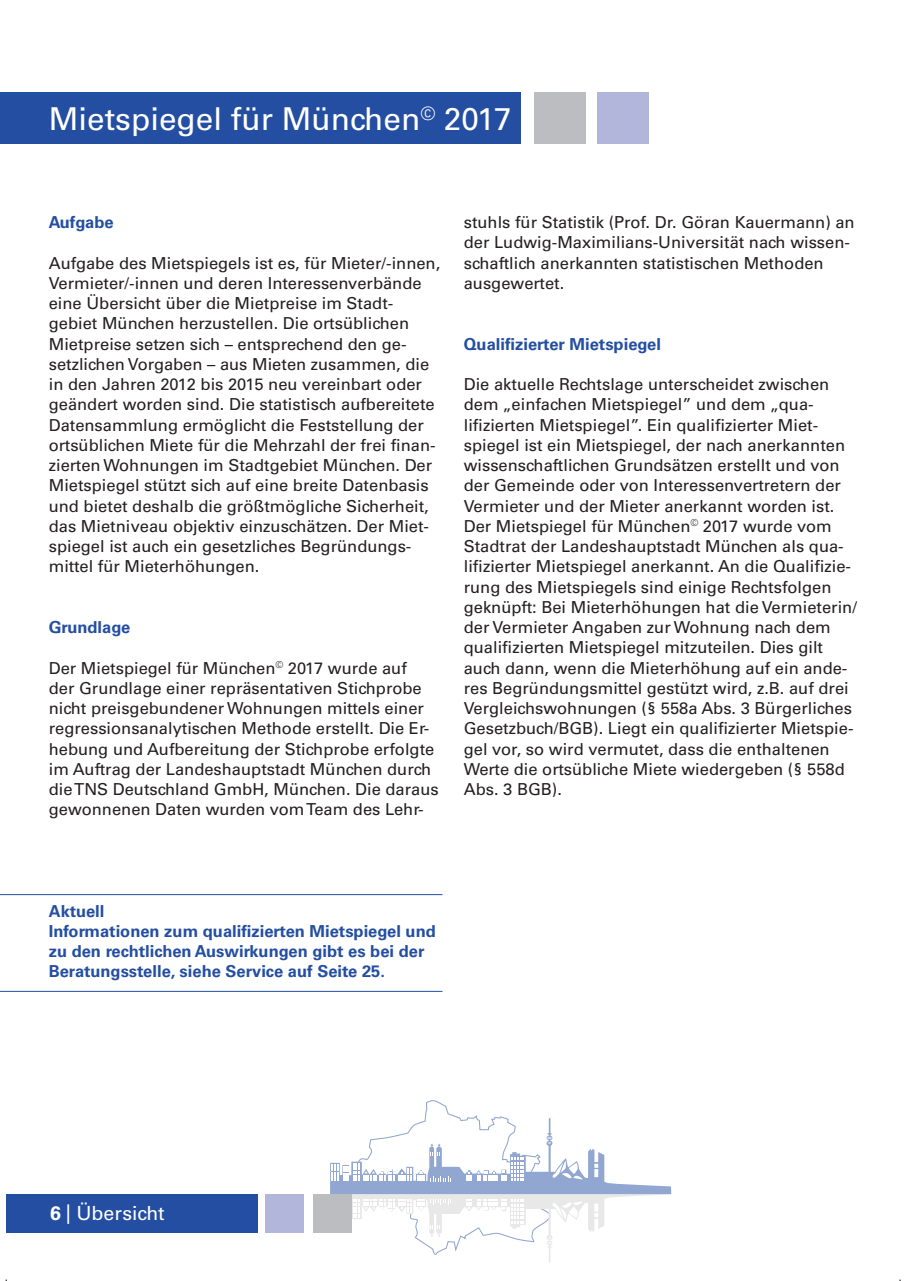
<style>
.page{position:relative;width:905px;height:1281px;background:#fff}
.page>*{position:absolute;margin:0;border:0;box-sizing:border-box;transform-origin:0 0}
.t1{font:31.5px "Univers LT Std";color:#fff}
.t2{font:19.5px "Univers LT Std";color:#fff}
.t3{font:16.5px/20.2px "Univers LT Std";color:#231f20}
.t4{font:700 16.5px/20.2px "Univers LT Std";color:#244ea1}
.s1{font-weight:700}
</style>
<div class="page">
<div style="left:6px;top:1194px;width:251px;height:38px;background:#244ea1"></div>
<div style="left:266px;top:1194px;width:38px;height:38px;background:#b2b6db"></div>
<svg style="left:330px;top:1100px;width:341px;height:163px"></svg>
<div style="left:313px;top:1194px;width:38px;height:38px;background:#bcbdc0"></div>
<div style="left:0;top:93px;width:521px;height:51px;background:#244ea1"></div>
<div style="left:533px;top:93px;width:51px;height:51px;background:#bcbdc0"></div>
<div style="left:597px;top:93px;width:51px;height:51px;background:#b2b6db"></div>
<hr style="left:0;top:894px;width:442px;height:1px;background:#244ea1">
<hr style="left:0;top:991px;width:442px;height:1px;background:#244ea1">
<h1 class="t1" style="left:49px;top:100px;width:464px">Mietspiegel fü r Mü nchen<sup>©</sup> 2017</h1>
<p class="t4" style="left:49px;top:212px;width:66px">Aufgabe</p>
<p class="t3" style="left:49px;top:253px;width:393px">Aufgabe des Mietspiegels ist es, für Mieter/-innen, Vermieter/-innen und deren Interessenverbände eine Ü bersicht über die Mietpreise im Stadt&shy;gebiet München herzustellen. Die ortsüblichen Mietpreise setzen sich – entsprechend den ge&shy;setzlichen Vorgaben – aus Mieten zusammen, die in den Jahren 2012 bis 2015 neu vereinbart oder geändert worden sind. Die statistisch aufbereitete Datensammlung ermöglicht die Feststellung der ortsüblichen Miete für die Mehrzahl der frei finan&shy;zierten Wohnungen im Stadtgebiet München. Der Mietspiegel stützt sich auf eine breite Datenbasis und bietet deshalb die größtmögliche Sicherheit, das Mietniveau objektiv einzuschätzen. Der Miet&shy;spiegel ist auch ein gesetzliches Begründungs&shy;mittel für Mieterhöhungen.</p>
<p class="t4" style="left:49px;top:617px;width:83px">Grundlage</p>
<p class="t3" style="left:49px;top:658px;width:391px">Der Mietspiegel für München<sup>©</sup> 2017 wurde auf<br>der Grundlage einer repräsentativen Stichprobe nicht preisgebundener Wohnungen mittels einer regressionsanalytischen Methode erstellt. Die Er&shy;hebung und Aufbereitung der Stichprobe erfolgte im Auftrag der Landeshauptstadt München durch die TNS Deutschland GmbH, München. Die daraus gewonnenen Daten wurden vom Team des Lehr-</p>
<p class="t3" style="left:463px;top:212px;width:392px">stuhls für Statistik (Prof. Dr. Göran Kauermann) an der Ludwig-Maximilians-Universität nach wissen&shy;schaftlich anerkannten statistischen Methoden ausgewertet.</p>
<p class="t4" style="left:463px;top:334px;width:199px">Qualifizierter Mietspiegel</p>
<p class="t3" style="left:463px;top:374px;width:394px">Die aktuelle Rechtslage unterscheidet zwischen dem „einfachen Mietspiegel” und dem „qua&shy;lifizierten Mietspiegel”. Ein qualifizierter Miet&shy;spiegel ist ein Mietspiegel, der nach anerkannten wissenschaftlichen Grundsätzen erstellt und von der Gemeinde oder von Interessenvertretern der Vermieter und der Mieter anerkannt worden ist.<br>Der Mietspiegel für München<sup>©</sup> 2017 wurde vom Stadtrat der Landeshauptstadt München als qua&shy;lifizierter Mietspiegel anerkannt. An die Qualifizie&shy;rung des Mietspiegels sind einige Rechtsfolgen geknüpft: Bei Mieterhöhungen hat die Vermieterin/ der Vermieter Angaben zur Wohnung nach dem qualifizierten Mietspiegel mitzuteilen. Dies gilt auch dann, wenn die Mieterhöhung auf ein ande&shy;res Begründungsmittel gestützt wird, z.B. auf drei Vergleichswohnungen (§ 558a Abs. 3 Bürgerliches Gesetzbuch/BGB). Liegt ein qualifizierter Mietspie&shy;gel vor, so wird vermutet, dass die enthaltenen Werte die ortsübliche Miete wiedergeben (§ 558d Abs. 3 BGB).</p>
<p class="t4" style="left:49px;top:901px;width:388px">Aktuell<br>Informationen zum qualifizierten Mietspiegel und zu den rechtlichen Auswirkungen gibt es bei der Beratungsstelle, siehe Service auf Seite 25.</p>
<p class="t2" style="left:50px;top:1202px;width:116px"><span class="s1">6</span> | Übersicht</p>
</div>
